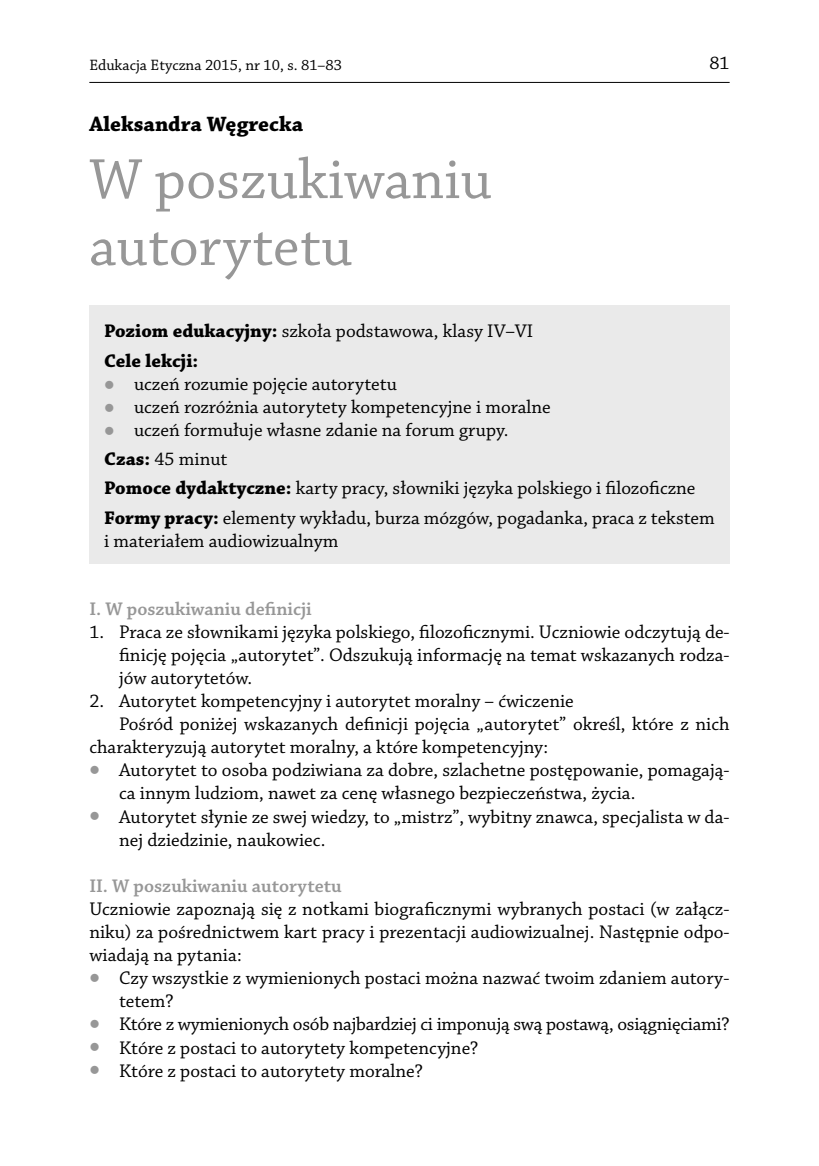
<style>
.page{position:relative;width:819px;height:1166px;background:#fff}
.page>*{position:absolute;margin:0;border:0;box-sizing:border-box;transform-origin:0 0}
.t1{font:59.5px/66.9px "Chaparral Pro";color:#979797}
.t2{font:700 21.88px "Chaparral Pro";color:#000}
.t3{font:19.25px/23.1px "Chaparral Pro";color:#000}
.t4{font:700 19.25px/29.2px "Chaparral Pro";color:#000}
.t5{font:600 19.25px "Chaparral Pro";color:#979797}
.t6{font:15.75px "Chaparral Pro";color:#000}
.s1{font-weight:400}
.s2{color:#979797}
.s3{font-weight:700}
</style>
<div class="page">
<div style="left:89px;top:305px;width:640px;height:258px;background:#eaeaea"></div>
<hr style="left:89px;top:82px;width:640px;height:1px;background:#000">
<p class="t6" style="left:89px;top:56px;width:254px">Edukacja Etyczna 2015, nr 10, s. 81–83</p>
<p class="t3" style="left:709px;top:52px;width:22px">81</p>
<p class="t2" style="left:89px;top:111px;width:215px">Aleksandra Węgrecka</p>
<h1 class="t1" style="left:89px;top:148px;width:404px">W poszukiwaniu autorytetu</h1>
<p class="t4" style="left:104px;top:317px;width:430px">Poziom edukacyjny: <span class="s1">szkoła podstawowa, klasy IV–VI<br></span>Cele lekcji:</p>
<p class="t3" style="left:104px;top:373px;width:294px"><span class="s2">●</span> uczeń rozumie pojęcie autorytetu</p>
<p class="t3" style="left:104px;top:396px;width:448px"><span class="s2">●</span> uczeń rozróżnia autorytety kompetencyjne i moralne</p>
<p class="t3" style="left:104px;top:416px;width:612px;line-height:29.2px"><span class="s2">●</span> uczeń formułuje własne zdanie na forum grupy.<br><span class="s3">Czas:</span> 45 minut<br><span class="s3">Pomoce dydaktyczne:</span> karty pracy, słowniki języka polskiego i filozoficzne <span class="s3">Formy pracy:</span> elementy wykładu, burza mózgów, pogadanka, praca z tekstem</p>
<p class="t3" style="left:104px;top:530px;width:236px">i materiałem audiowizualnym</p>
<p class="t5" style="left:89px;top:597px;width:224px">I. W poszukiwaniu definicji</p>
<p class="t3" style="left:119px;top:621px;width:612px;text-align:justify;text-indent:-30px">1. Praca ze słownikami języka polskiego, filozoficznymi. Uczniowie odczytują de&shy;finicję pojęcia „autorytet”. Odszukują informację na temat wskazanych rodza&shy;jów autorytetów.</p>
<p class="t3" style="left:89px;top:690px;width:486px">2. Autorytet kompetencyjny i autorytet moralny – ćwiczenie</p>
<p class="t3" style="left:119px;top:713px;width:612px">Pośród poniżej wskazanych definicji pojęcia „autorytet” określ, które z nich</p>
<p class="t3" style="left:89px;top:736px;width:460px">charakteryzują autorytet moralny, a które kompetencyjny:</p>
<p class="t3" style="left:119px;top:759px;width:612px;text-indent:-30px"><span class="s2">●</span> Autorytet to osoba podziwiana za dobre, szlachetne postępowanie, pomagają&shy;ca innym ludziom, nawet za cenę własnego bezpieczeństwa, życia.</p>
<p class="t3" style="left:119px;top:805px;width:612px;text-indent:-30px"><span class="s2">●</span> Autorytet słynie ze swej wiedzy, to „mistrz”, wybitny znawca, specjalista w da&shy;nej dziedzinie, naukowiec.</p>
<p class="t5" style="left:89px;top:875px;width:254px">II. W poszukiwaniu autorytetu</p>
<p class="t3" style="left:89px;top:898px;width:641px;text-align:justify">Uczniowie zapoznają się z notkami biograficznymi wybranych postaci (w załącz&shy;niku) za pośrednictwem kart pracy i prezentacji audiowizualnej. Następnie odpo&shy;wiadają na pytania:</p>
<p class="t3" style="left:119px;top:967px;width:612px;text-indent:-30px"><span class="s2">●</span> Czy wszystkie z wymienionych postaci można nazwać twoim zdaniem autory&shy;tetem?</p>
<p class="t3" style="left:89px;top:1013px;width:641px"><span class="s2">●</span> Które z wymienionych osób najbardziej ci imponują swą postawą, osiągnięciami?</p>
<p class="t3" style="left:89px;top:1036px;width:390px"><span class="s2">●</span> Które z postaci to autorytety kompetencyjne?</p>
<p class="t3" style="left:89px;top:1060px;width:335px"><span class="s2">●</span> Które z postaci to autorytety moralne?</p>
</div>
